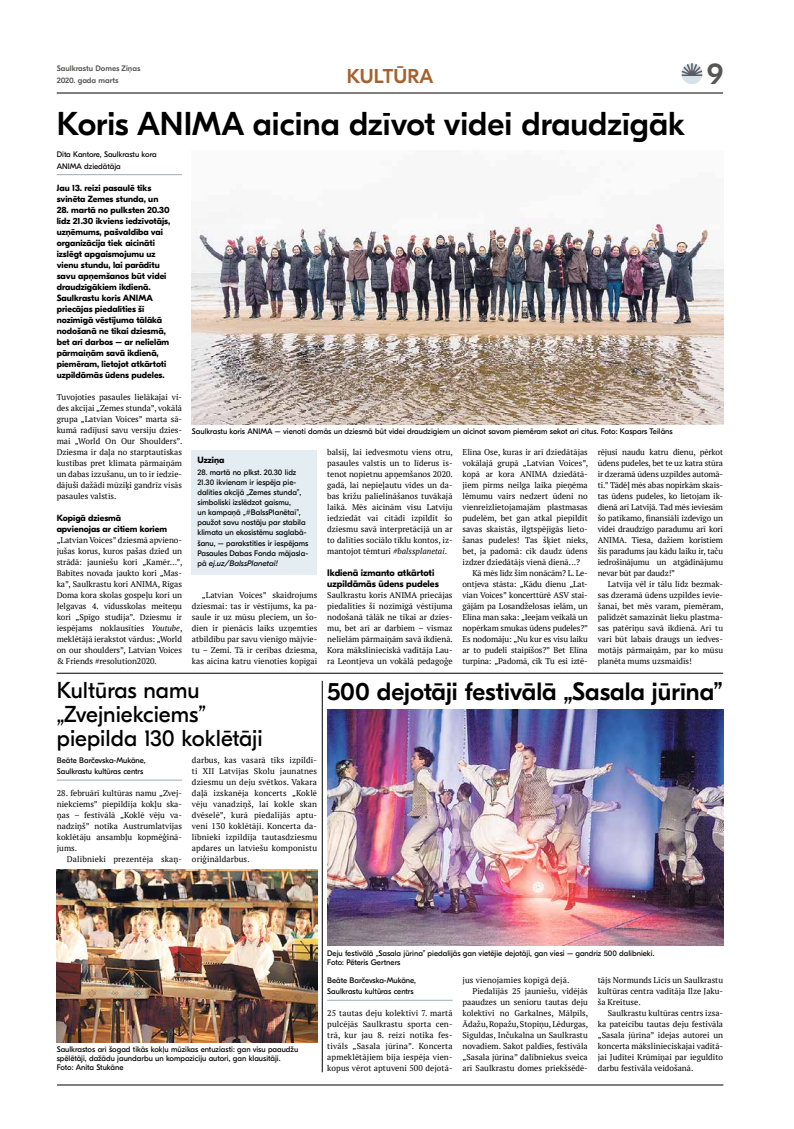
<style>
.page{position:relative;width:794px;height:1129px;background:#fff}
.page>*{position:absolute;margin:0;border:0;box-sizing:border-box;transform-origin:0 0}
.t1{font:500 33px "GT Eesti Pro Display";color:#000}
.t2{font:500 30px "GT Eesti Pro Display";color:#565655}
.t3{font:500 25px "GT Eesti Pro Display";color:#000}
.t4{font:23px/24px "GT Eesti Pro Display";color:#000}
.t5{font:500 20px "GT Eesti Pro Display";letter-spacing:.01em;color:#a5612d}
.t6{font:700 9.5px/11px "GT Eesti Pro Display";color:#000}
.t7{font:700 9px/11px "GT Eesti Pro Display";color:#000}
.t8{font:8.3px/11px "PT Serif";color:#000;text-align:justify}
.t9{font:8px/10px "GT Eesti Pro Display";color:#000}
.t10{font:500 8px/12px "GT Eesti Pro Display";color:#565655}
.s1{font-style:italic}
</style>
<div class="page">
<hr style="left:57px;top:93px;width:666px;height:1px;background:#000">
<hr style="left:57px;top:1084px;width:666px;height:1px;background:#000">
<div style="left:681px;top:63px;width:21px;height:21px;background:#d6e2e7;border-radius:10px"></div>
<svg style="left:681px;top:63px;width:21px;height:13px"></svg>
<hr style="left:327px;top:999px;width:125px;height:1px;background:#95adb6">
<hr style="left:57px;top:779px;width:125px;height:1px;background:#95adb6">
<hr style="left:57px;top:174px;width:125px;height:1px;background:#95adb6">
<img style="left:192px;top:218px;width:531px;height:206px">
<img style="left:57px;top:869px;width:260px;height:173px">
<img style="left:327px;top:709px;width:396px;height:236px">
<div style="left:192px;top:450px;width:125px;height:124px;background:#e4edf1"></div>
<hr style="left:57px;top:673px;width:666px;height:1px;background:#000">
<hr style="left:322px;top:680px;width:1px;height:391px;background:#000">
<p class="t10" style="left:57px;top:62px;width:85px">Saulkrastu Domes Ziņas<br>2020. gada marts</p>
<h3 class="t5" style="left:347px;top:65px;width:88px">kultūra</h3>
<h2 class="t2" style="left:707px;top:58px;width:17px">9</h2>
<h1 class="t1" style="left:57px;top:106px;width:148px">Koris ANIMA</h1>
<h1 class="t1" style="left:253px;top:106px;width:434px">aicina dzīvot videi draudzīgāk</h1>
<p class="t9" style="left:57px;top:149px;width:101px;line-height:11px">Dita Kantore, Saulkrastu kora<br>ANIMA dziedātāja</p>
<p class="t7" style="left:57px;top:182px;width:103px">Jau 13. reizi pasaulē tiks svinēta Zemes stunda, un</p>
<p class="t7" style="left:57px;top:204px;width:115px">28. martā no pulksten 20.30 līdz 21.30 ikviens iedzīvotājs, uzņēmums, pašvaldība vai organizācija tiek aicināti izslēgt apgaismojumu uz vienu stundu, lai parādītu savu apņemšanos būt videi draudzīgākiem ikdienā.<br>Saulkrastu koris ANIMA priecājas piedalīties šī nozīmīgā vēstījuma tālākā nodošanā ne tikai dziesmā, bet arī darbos – ar nelielām pārmaiņām savā ikdienā, piemēram, lietojot atkārtoti uzpildāmās ūdens pudeles.</p>
<p class="t8" style="left:57px;top:391px;width:127px">Tuvojoties pasaules lielākajai vi&shy;des akcijai „Zemes stunda”, vokālā grupa „Latvian Voices” marta sā&shy;kumā radījusi savu versiju dzies&shy;mai „World On Our Shoulders”.<br>Dziesma ir daļa no starptautiskas kustības pret klimata pārmaiņām un dabas izzušanu, un to ir iedzie&shy;dājuši dažādi mūziķi gandrīz visās pasaules valstīs.</p>
<p class="t7" style="left:57px;top:512px;width:112px">Kopīgā dziesmā<br>apvienojas ar citiem koriem</p>
<p class="t8" style="left:57px;top:534px;width:127px">„Latvian Voices” dziesmā apvieno&shy;jušas korus, kuros pašas dzied un strādā: jauniešu kori „Kamēr…”, Babītes novada jaukto kori „Mas&shy;ka”, Saulkrastu kori ANIMA, Rīgas Doma kora skolas gospeļu kori un Jelgavas 4. vidusskolas meiteņu kori „Spīgo studija”. Dziesmu ir iespējams noklausīties <span class="s1">Youtube</span>, meklētājā ierakstot vārdus: „World on our shoulders”, Latvian Voices &amp; Friends #resolution2020.</p>
<p class="t9" style="left:192px;top:426px;width:482px">Saulkrastu koris ANIMA – vienoti domās un dziesmā būt videi draudzīgiem un aicinot savam piemēram sekot arī citus. Foto: Kaspars Teilāns</p>
<p class="t8" style="left:327px;top:446px;width:127px">balsij, lai iedvesmotu viens otru, pasaules valstis un to līderus īs&shy;tenot nopietnu apņemšanos 2020. gadā, lai nepieļautu vides un da&shy;bas krīžu palielināšanos tuvākajā laikā. Mēs aicinām visu Latviju iedziedāt vai citādi izpildīt šo dziesmu savā interpretācijā un ar to dalīties sociālo tīklu kontos, iz&shy;mantojot tēmturi <span class="s1">#balssplanetai</span>.</p>
<p class="t6" style="left:327px;top:567px;width:113px">Ikdienā izmanto atkārtoti uzpildāmās ūdens pudeles</p>
<p class="t8" style="left:327px;top:589px;width:127px">Saulkrastu koris ANIMA priecājas piedalīties šī nozīmīgā vēstījuma nodošanā tālāk ne tikai ar dzies&shy;mu, bet arī ar darbiem – vismaz nelielām pārmaiņām savā ikdienā.<br>Kora mākslinieciskā vadītāja Lau&shy;ra Leontjeva un vokālā pedagoģe</p>
<p class="t8" style="left:462px;top:446px;width:127px">Elīna Ose, kuras ir arī dziedātājas</p>
<p class="t8" style="left:462px;top:457px;width:127px">vokālajā grupā „Latvian Voices”,</p>
<p class="t8" style="left:462px;top:468px;width:127px">kopā ar kora ANIMA dziedātā-</p>
<p class="t8" style="left:462px;top:479px;width:127px">jiem pirms neilga laika pieņēma</p>
<p class="t8" style="left:462px;top:490px;width:127px">lēmumu vairs nedzert ūdeni no</p>
<p class="t8" style="left:462px;top:501px;width:127px">vienreizlietojamajām plastmasas</p>
<p class="t8" style="left:462px;top:512px;width:127px">pudelēm, bet gan atkal piepildīt</p>
<p class="t8" style="left:462px;top:523px;width:127px">savas skaistās, ilgtspējīgās lieto-</p>
<p class="t8" style="left:462px;top:534px;width:127px">šanas pudeles! Tas šķiet nieks,</p>
<p class="t8" style="left:462px;top:545px;width:127px">bet, ja padomā: cik daudz ūdens</p>
<p class="t8" style="left:462px;top:556px;width:119px">izdzer dziedātājs vienā dienā...?</p>
<p class="t8" style="left:472px;top:567px;width:117px">Kā mēs līdz šim nonācām? L. Le-</p>
<p class="t8" style="left:462px;top:578px;width:127px">ontjeva stāsta: „Kādu dienu „Lat-</p>
<p class="t8" style="left:462px;top:589px;width:127px">vian Voices” koncerttūrē ASV stai-</p>
<p class="t8" style="left:462px;top:600px;width:127px">gājām pa Losandželosas ielām, un</p>
<p class="t8" style="left:462px;top:611px;width:127px">Elīna man saka: „Ieejam veikalā un</p>
<p class="t8" style="left:462px;top:622px;width:127px">nopērkam smukas ūdens pudeles?”</p>
<p class="t8" style="left:462px;top:633px;width:127px">Es nodomāju: „Nu kur es visu laiku</p>
<p class="t8" style="left:462px;top:644px;width:127px">ar to pudeli staipīšos?” Bet Elīna</p>
<p class="t8" style="left:462px;top:655px;width:127px">turpina: „Padomā, cik Tu esi iztē-</p>
<p class="t8" style="left:598px;top:446px;width:127px">rējusi naudu katru dienu, pērkot ūdens pudeles, bet te uz katra stūra ir dzeramā ūdens uzpildes automā&shy;ti.” Tādēļ mēs abas nopirkām skais&shy;tas ūdens pudeles, ko lietojam ik&shy;dienā arī Latvijā. Tad mēs ieviesām šo patīkamo, finansiāli izdevīgo un videi draudzīgo paradumu arī korī ANIMA. Tiesa, dažiem koristiem šis paradums jau kādu laiku ir, taču iedrošinājumu un atgādinājumu nevar būt par daudz!”</p>
<p class="t8" style="left:598px;top:578px;width:127px;text-indent:10px">Latvija vēl ir tālu līdz bezmak&shy;sas dzeramā ūdens uzpildes ievie&shy;šanai, bet mēs varam, piemēram, palīdzēt samazināt lieku plastma&shy;sas patēriņu savā ikdienā. Arī tu vari būt labais draugs un iedves&shy;motājs pārmaiņām, par ko mūsu planēta mums uzsmaidīs!</p>
<p class="t7" style="left:197px;top:454px;width:29px">Uzziņa</p>
<p class="t9" style="left:197px;top:468px;width:112px">28. martā no plkst. 20.30 līdz<br>21.30 ikvienam ir iespēja pie&shy;dalīties akcijā „Zemes stunda”, simboliski izslēdzot gaismu,<br>un kampaņā „#BalssPlanētai”, paužot savu nostāju par stabila klimata un ekosistēmu saglabā&shy;šanu, – parakstīties ir iespējams<br>Pasaules Dabas Fonda mājasla&shy;pā <span class="s1">ej.uz/BalssPlanetai!</span></p>
<p class="t8" style="left:192px;top:589px;width:127px;text-indent:10px">„Latvian Voices” skaidrojums dziesmai: tas ir vēstījums, ka pa&shy;saule ir uz mūsu pleciem, un šo&shy;dien ir pienācis laiks uzņemties atbildību par savu vienīgo mājvie&shy;tu – Zemi. Tā ir cerības dziesma, kas aicina katru vienoties kopīgai</p>
<h3 class="t4" style="left:57px;top:678px;width:207px">Kultūras namu „Zvejniekciems” piepilda 130 koklētāji</h3>
<p class="t9" style="left:57px;top:754px;width:90px;line-height:11px">Beāte Barčevska-Mukāne,<br>Saulkrastu kultūras centrs</p>
<p class="t8" style="left:57px;top:787px;width:127px">28. februārī kultūras namu „Zvej&shy;niekciems” piepildīja kokļu ska&shy;ņas – festivālā „Koklē vēju va&shy;nadziņš” notika Austrumlatvijas koklētāju ansambļu kopmēģinā&shy;jums.</p>
<p class="t8" style="left:67px;top:853px;width:117px">Dalībnieki prezentēja skaņ-</p>
<p class="t8" style="left:192px;top:754px;width:127px">darbus, kas vasarā tiks izpildī&shy;ti XII Latvijas Skolu jaunatnes dziesmu un deju svētkos. Vakara daļā izskanēja koncerts „Koklē vēju vanadziņš, lai kokle skan dvēselē”, kurā piedalījās aptu&shy;veni 130 koklētāji. Koncerta da&shy;lībnieki izpildīja tautasdziesmu apdares un latviešu komponistu oriģināldarbus.</p>
<h3 class="t3" style="left:327px;top:677px;width:397px">500 dejotāji festivālā „Sasala jūrīna”</h3>
<p class="t9" style="left:57px;top:1045px;width:243px;line-height:9px">Saulkrastos arī šogad tikās kokļu mūzikas entuziasti: gan visu paaudžu spēlētāji, dažādu jaundarbu un kompozīciju autori, gan klausītāji.<br>Foto: Anita Stukāne</p>
<p class="t9" style="left:327px;top:949px;width:329px;line-height:9px">Deju festivālā „Sasala jūrīna” piedalījās gan vietējie dejotāji, gan viesi – gandrīz 500 dalībnieki.<br>Foto: Pēteris Gertners</p>
<p class="t9" style="left:327px;top:974px;width:90px;line-height:11px">Beāte Barčevska-Mukāne,<br>Saulkrastu kultūras centrs</p>
<p class="t8" style="left:327px;top:1007px;width:127px">25 tautas deju kolektīvi 7. martā pulcējās Saulkrastu sporta cen&shy;trā, kur jau 8. reizi notika fes&shy;tivāls „Sasala jūrīna”. Koncerta apmeklētājiem bija iespēja vien&shy;kopus vērot aptuveni 500 dejotā-</p>
<p class="t8" style="left:462px;top:974px;width:108px">jus vienojamies kopīgā dejā.</p>
<p class="t8" style="left:472px;top:985px;width:117px">Piedalījās 25 jauniešu, vidējās</p>
<p class="t8" style="left:462px;top:996px;width:127px">paaudzes un senioru tautas deju</p>
<p class="t8" style="left:462px;top:1007px;width:127px">kolektīvi no Garkalnes, Mālpils,</p>
<p class="t8" style="left:462px;top:1018px;width:127px">Ādažu, Ropažu, Stopiņu, Lēdurgas,</p>
<p class="t8" style="left:462px;top:1029px;width:127px">Siguldas, Inčukalna un Saulkrastu</p>
<p class="t8" style="left:462px;top:1040px;width:127px">novadiem. Sakot paldies, festivāla</p>
<p class="t8" style="left:462px;top:1051px;width:127px">„Sasala jūrīna” dalībniekus sveica</p>
<p class="t8" style="left:462px;top:1062px;width:127px">arī Saulkrastu domes priekšsēdē-</p>
<p class="t8" style="left:598px;top:974px;width:127px">tājs Normunds Līcis un Saulkrastu kultūras centra vadītāja Ilze Jaku&shy;ša Kreituse.</p>
<p class="t8" style="left:598px;top:1007px;width:127px;text-indent:10px">Saulkrastu kultūras centrs izsa&shy;ka pateicību tautas deju festivāla „Sasala jūrīna” idejas autorei un koncerta mākslinieciskajai vadītā&shy;jai Judītei Krūmiņai par ieguldīto darbu festivāla veidošanā.</p>
</div>
